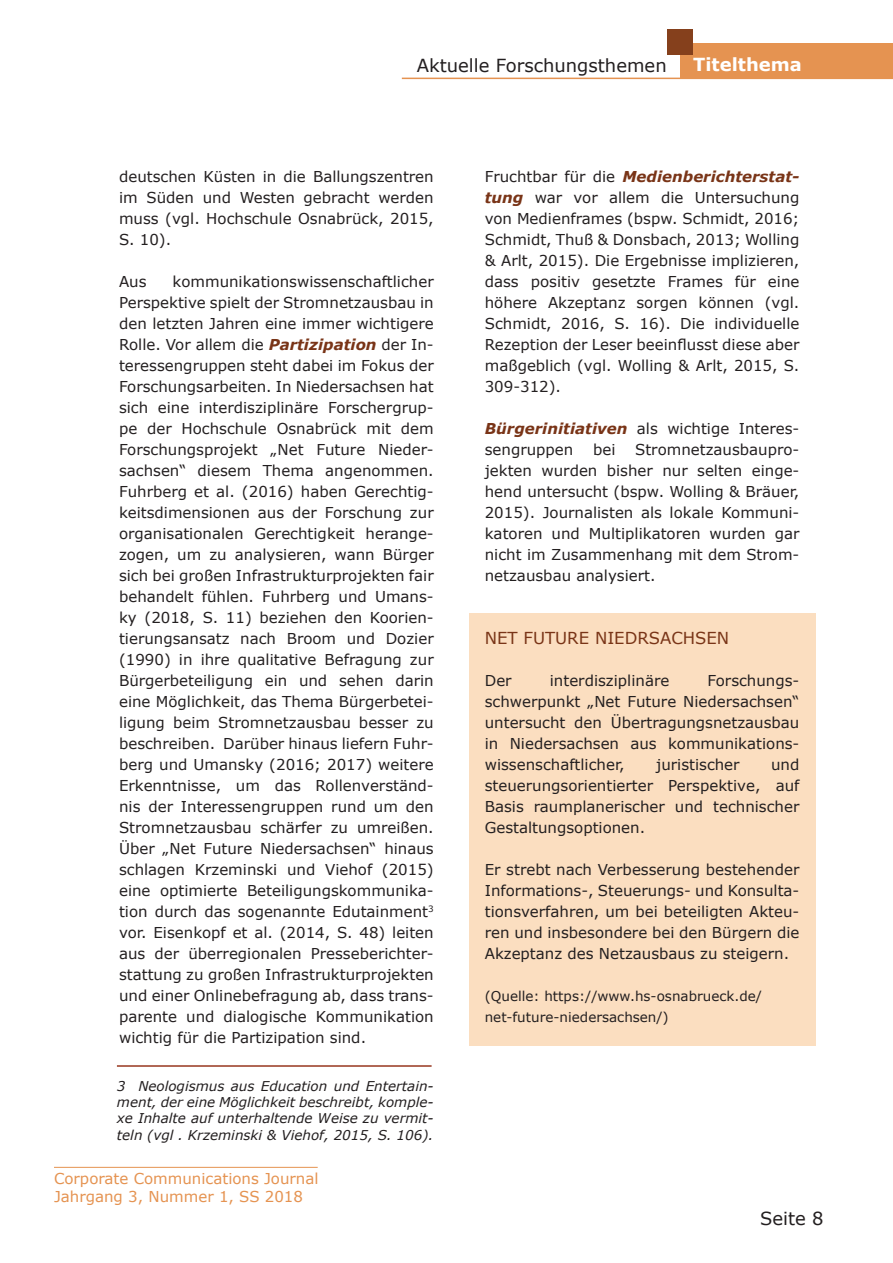
<style>
.page{position:relative;width:893px;height:1263px;background:#fff}
.page>*{position:absolute;margin:0;border:0;box-sizing:border-box;transform-origin:0 0}
.t1{font:18px "Verdana";color:#231f20}
.t2{font:700 18px "Verdana";color:#fff}
.t3{font:16.5px "Verdana";color:#793417}
.t4{font:15px/21px "Verdana";color:#231f20;text-align:justify}
.t5{font:15px/18px "Verdana";color:#e59351}
.t6{font:italic 13.5px/16.2px "Verdana";color:#231f20;text-align:justify}
.t7{font:13.5px/21px "Verdana";color:#231f20}
.s1{font-weight:700;font-style:italic;color:#793417}
</style>
<div class="page">
<hr style="left:54px;top:1167px;width:264px;height:1px;background:#e59351">
<div style="left:680px;top:44px;width:213px;height:34px;background:#e59351"></div>
<hr style="left:402px;top:78px;width:491px;height:1px;background:#e59351">
<div style="left:668px;top:29px;width:25px;height:26px;background:#85401c"></div>
<div style="left:469px;top:613px;width:346px;height:433px;background:#fbdec0"></div>
<hr style="left:117px;top:1065px;width:315px;height:2px;background:#98371f">
<p class="t1" style="left:417px;top:54px;width:251px">Aktuelle Forschungsthemen</p>
<p class="t2" style="left:693px;top:52px;width:110px">Titelthema</p>
<p class="t4" style="left:119px;top:165px;width:316px">deutschen Küsten in die Ballungszentren im Süden und Westen gebracht werden muss (vgl. Hochschule Osnabrück, 2015, S. 10).</p>
<p class="t4" style="left:119px;top:270px;width:29px">Aus</p>
<p class="t4" style="left:119px;top:270px;width:316px;text-indent:54px">kommunikationswissenschaftlicher Perspektive spielt der Stromnetzausbau in den letzten Jahren eine immer wichtigere Rolle. Vor allem die <span class="s1">Partizipation</span> der In&shy;teressengruppen steht dabei im Fokus der Forschungsarbeiten. In Niedersachsen hat sich eine interdisziplinäre Forschergrup&shy;pe der Hochschule Osnabrück mit dem Forschungsprojekt „Net Future Nieder&shy;sachsen“ diesem Thema angenommen.<br>Fuhrberg et al. (2016) haben Gerechtig&shy;keitsdimensionen aus der Forschung zur organisationalen Gerechtigkeit herange&shy;zogen, um zu analysieren, wann Bürger sich bei großen Infrastrukturprojekten fair behandelt fühlen. Fuhrberg und Umans&shy;ky (2018, S. 11) beziehen den Koorien&shy;tierungsansatz nach Broom und Dozier (1990) in ihre qualitative Befragung zur Bürgerbeteiligung ein und sehen darin eine Möglichkeit, das Thema Bürgerbetei&shy;ligung beim Stromnetzausbau besser zu beschreiben. Darüber hinaus liefern Fuhr&shy;berg und Umansky (2016; 2017) weitere Erkenntnisse, um das Rollenverständ&shy;nis der Interessengruppen rund um den Stromnetzausbau schärfer zu umreißen.<br>Über „Net Future Niedersachsen“ hinaus schlagen Krzeminski und Viehof (2015) eine optimierte Beteiligungskommunika&shy;tion durch das sogenannte Edutainment<sup>3 </sup>vor. Eisenkopf et al. (2014, S. 48) leiten aus der überregionalen Presseberichter&shy;stattung zu großen Infrastrukturprojekten und einer Onlinebefragung ab, dass trans&shy;parente und dialogische Kommunikation wichtig für die Partizipation sind.</p>
<p class="t6" style="left:117px;top:1078px;width:318px">3 Neologismus aus Education und Entertain&shy;ment, der eine Möglichkeit beschreibt, komple&shy;xe Inhalte auf unterhaltende Weise zu vermit&shy;teln (vgl . Krzeminski &amp; Viehof, 2015, S. 106).</p>
<p class="t5" style="left:54px;top:1169px;width:266px">Corporate Communications Journal<br>Jahrgang 3, Nummer 1, SS 2018</p>
<p class="t4" style="left:485px;top:165px;width:316px">Fruchtbar für die <span class="s1">Medienberichterstat&shy;tung</span> war vor allem die Untersuchung von Medienframes (bspw. Schmidt, 2016; Schmidt, Thuß &amp; Donsbach, 2013; Wolling &amp; Arlt, 2015). Die Ergebnisse implizieren, dass positiv gesetzte Frames für eine höhere Akzeptanz sorgen können (vgl.<br>Schmidt, 2016, S. 16). Die individuelle Rezeption der Leser beeinflusst diese aber maßgeblich (vgl. Wolling &amp; Arlt, 2015, S.<br>309-312).</p>
<p class="t4" style="left:485px;top:417px;width:316px"><span class="s1">Bürgerinitiativen</span> als wichtige Interes&shy;sengruppen</p>
<p class="t4" style="left:485px;top:438px;width:316px;text-indent:150px">Stromnetzausbaupro&shy;jekten wurden bisher nur selten einge&shy;hend untersucht (bspw. Wolling &amp; Bräuer, 2015). Journalisten als lokale Kommuni&shy;katoren und Multiplikatoren wurden gar nicht im Zusammenhang mit dem Strom&shy;netzausbau analysiert.</p>
<p class="t4" style="left:593px;top:438px;width:24px">bei</p>
<p class="t3" style="left:485px;top:626px;width:246px">NET FUTURE NIEDRSACHSEN</p>
<p class="t4" style="left:485px;top:669px;width:28px">Der</p>
<p class="t4" style="left:550px;top:669px;width:121px">interdisziplinäre</p>
<p class="t4" style="left:485px;top:669px;width:316px;text-indent:223px">Forschungs&shy;schwerpunkt „Net Future Niedersachsen“ untersucht den Übertragungsnetzausbau in Niedersachsen aus kommunikations&shy;wissenschaftlicher,</p>
<p class="t4" style="left:485px;top:753px;width:316px;text-indent:286px">und steuerungsorientierter Perspektive, auf Basis raumplanerischer und technischer Gestaltungsoptionen.</p>
<p class="t4" style="left:485px;top:858px;width:316px">Er strebt nach Verbesserung bestehender Informations-, Steuerungs- und Konsulta&shy;tionsverfahren, um bei beteiligten Akteu&shy;ren und insbesondere bei den Bürgern die Akzeptanz des Netzausbaus zu steigern.</p>
<p class="t7" style="left:485px;top:985px;width:279px">(Quelle: https://www.hs-osnabrueck.de/ net-future-niedersachsen/)</p>
<p class="t4" style="left:656px;top:753px;width:85px">juristischer</p>
<p class="t1" style="left:760px;top:1206px;width:65px">Seite 8</p>
</div>
